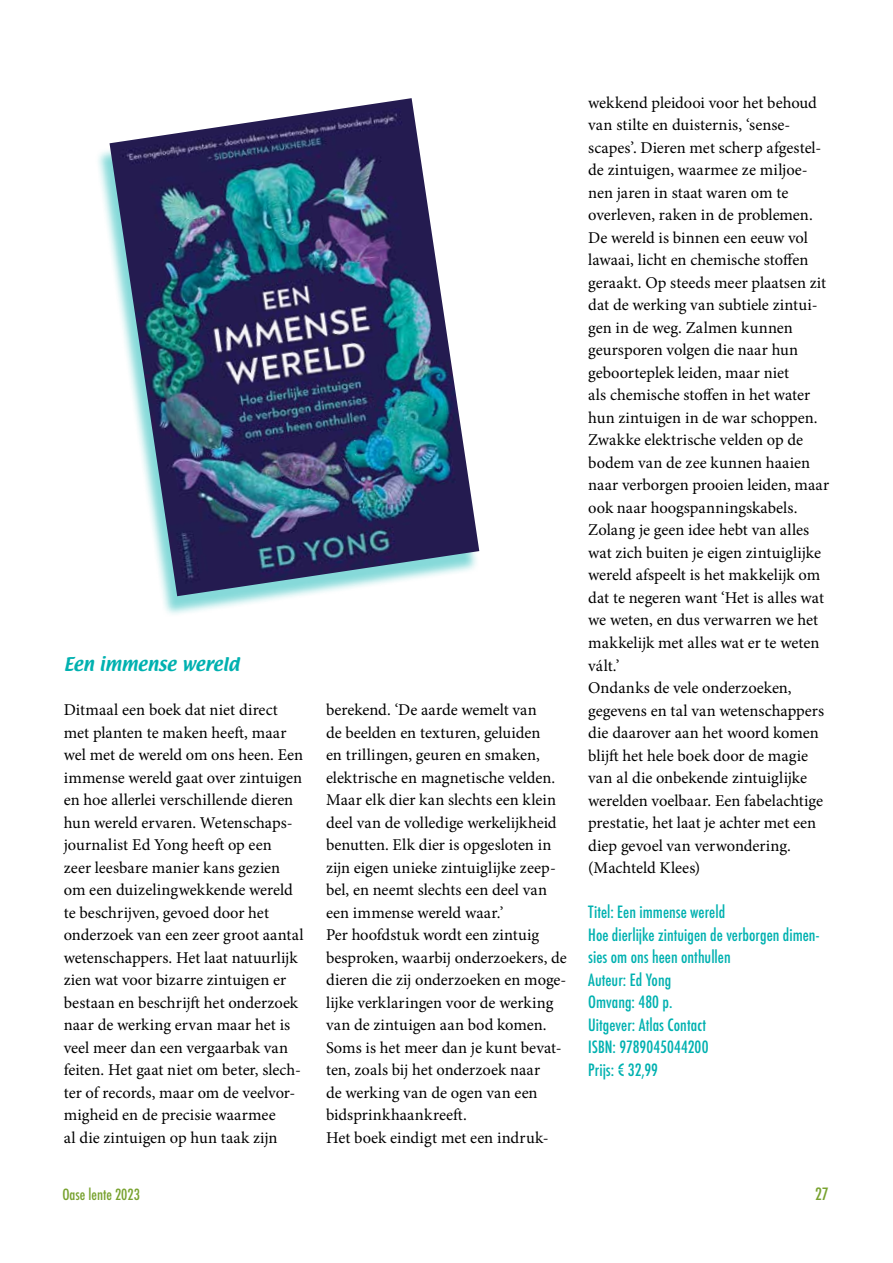
<style>
.page{position:relative;width:893px;height:1263px;background:#fff}
.page>*{position:absolute;margin:0;border:0;box-sizing:border-box;transform-origin:0 0}
.t1{font:16.5px/22.5px "Minion Pro";color:#000}
.t2{font:500 condensed 16.5px/22.5px "Futura";letter-spacing:.005em;color:#00b1b0}
.t3{font:16.5px "Textile";color:#00b1b0}
.t4{font:500 condensed 16.5px "Futura";color:#78a22f}
.t5{font:500 condensed 15px "Futura";color:#78a22f}
</style>
<div class="page">
<div style="left:95px;top:104px;width:385px;height:513px;background:#00b1b0;opacity:.48"></div>
<img style="left:110px;top:98px;width:369px;height:498px">
<p class="t3" style="left:64px;top:652px;width:177px">Een immense wereld</p>
<p class="t1" style="left:64px;top:699px;width:241px">Ditmaal een boek dat niet direct met planten te maken heeft, maar wel met de wereld om ons heen. Een immense wereld gaat over zintuigen en hoe allerlei verschillende dieren hun wereld ervaren. Wetenschaps&shy;journalist Ed Yong heeft op een<br>zeer leesbare manier kans gezien om een duizelingwekkende wereld te beschrijven, gevoed door het onderzoek van een zeer groot aantal wetenschappers. Het laat natuurlijk zien wat voor bizarre zintuigen er bestaan en beschrijft het onderzoek naar de werking ervan maar het is veel meer dan een vergaarbak van feiten. Het gaat niet om beter, slech&shy;ter of records, maar om de veelvor&shy;migheid en de precisie waarmee<br>al die zintuigen op hun taak zijn</p>
<p class="t1" style="left:326px;top:699px;width:242px">berekend. ‘De aarde wemelt van<br>de beelden en texturen, geluiden<br>en trillingen, geuren en smaken, elektrische en magnetische velden.<br>Maar elk dier kan slechts een klein deel van de volledige werkelijkheid benutten. Elk dier is opgesloten in zijn eigen unieke zintuiglijke zeep&shy;bel, en neemt slechts een deel van een immense wereld waar.’<br>Per hoofdstuk wordt een zintuig besproken, waarbij onderzoekers, de dieren die zij onderzoeken en moge&shy;lijke verklaringen voor de werking van de zintuigen aan bod komen.<br>Soms is het meer dan je kunt bevat&shy;ten, zoals bij het onderzoek naar<br>de werking van de ogen van een bidsprinkhaankreeft.<br>Het boek eindigt met een indruk-</p>
<p class="t1" style="left:588px;top:91px;width:242px">wekkend pleidooi voor het behoud van stilte en duisternis, ‘sense&shy;scapes’. Dieren met scherp afgestel&shy;de zintuigen, waarmee ze miljoe&shy;nen jaren in staat waren om te overleven, raken in de problemen.<br>De wereld is binnen een eeuw vol lawaai, licht en chemische stoffen geraakt. Op steeds meer plaatsen zit dat de werking van subtiele zintui&shy;gen in de weg. Zalmen kunnen geursporen volgen die naar hun geboorteplek leiden, maar niet<br>als chemische stoffen in het water hun zintuigen in de war schoppen.<br>Zwakke elektrische velden op de bodem van de zee kunnen haaien naar verborgen prooien leiden, maar ook naar hoogspanningskabels.<br>Zolang je geen idee hebt van alles wat zich buiten je eigen zintuiglijke wereld afspeelt is het makkelijk om dat te negeren want ‘Het is alles wat we weten, en dus verwarren we het makkelijk met alles wat er te weten vált.’<br>Ondanks de vele onderzoeken, gegevens en tal van wetenschappers die daarover aan het woord komen blijft het hele boek door de magie van al die onbekende zintuiglijke werelden voelbaar. Een fabelachtige prestatie, het laat je achter met een diep gevoel van verwondering. (Machteld Klees)</p>
<p class="t2" style="left:588px;top:901px;width:232px">Titel: Een immense wereld<br>Hoe dierlijke zintuigen de verborgen dimen&shy;sies om ons heen onthullen<br>Auteur: Ed Yong<br>Omvang: 480 p.<br>Uitgever: Atlas Contact<br>ISBN: 9789045044200<br>Prijs: € 32,99</p>
<p class="t5" style="left:62px;top:1185px;width:79px">Oase lente 2023</p>
<p class="t4" style="left:815px;top:1184px;width:15px">27</p>
</div>
